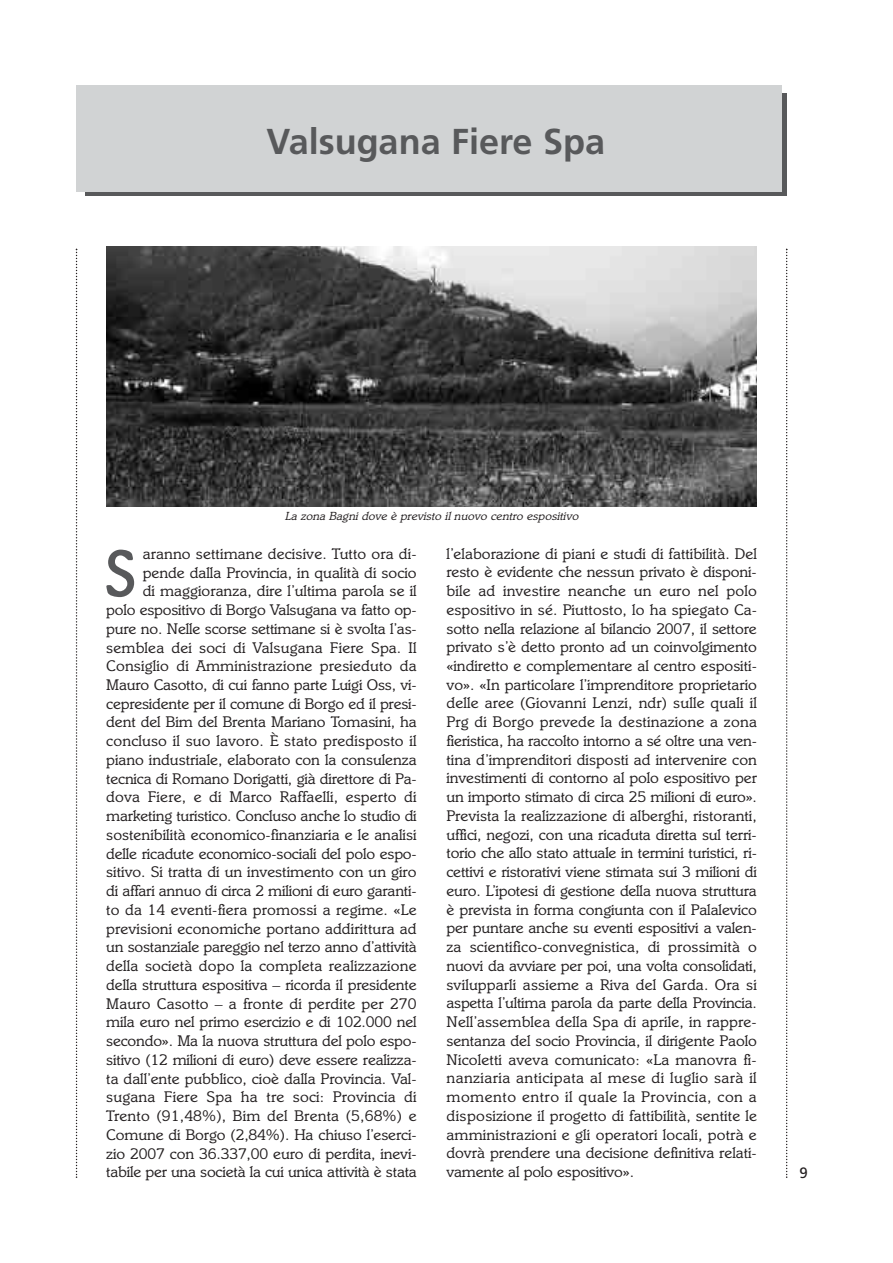
<style>
.page{position:relative;width:893px;height:1263px;background:#fff}
.page>*{position:absolute;margin:0;border:0;box-sizing:border-box;transform-origin:0 0}
.t1{font:500 67.8px "Italia";color:#58595b;scale:.8 1}
.t2{font:700 36px "Frutiger";color:#58595b}
.t3{font:15.75px/18.8px "Italia";letter-spacing:-.005em;color:#231f20;text-align:right}
.t4{font:15px "Frutiger";color:#231f20}
.t5{font:italic 12px "Italia";color:#231f20}
</style>
<div class="page">
<svg style="left:76px;top:249px;width:1px;height:929px"></svg>
<svg style="left:786px;top:249px;width:1px;height:929px"></svg>
<img style="left:106px;top:247px;width:651px;height:260px">
<div style="left:85px;top:94px;width:702px;height:102px;background:linear-gradient(to right,#58595b,#58595b)"></div>
<div style="left:77px;top:85px;width:705px;height:106px;background:#d1d3d4"></div>
<h2 class="t2" style="left:267px;top:127px;width:340px">Valsugana Fiere Spa</h2>
<p class="t5" style="left:285px;top:512px;width:298px">La zona Bagni dove è previsto il nuovo centro espositivo</p>
<p class="t3" style="left:106px;top:545px;width:312px">aranno settimane decisive. Tutto ora di&shy;pende dalla Provincia, in qualità di socio<br>di maggioranza, dire l’ultima parola se il<br>polo espositivo di Borgo Valsugana va fatto op&shy;pure no. Nelle scorse settimane si è svolta l’as&shy;semblea dei soci di Valsugana Fiere Spa. Il Consiglio di Amministrazione presieduto da Mauro Casotto, di cui fanno parte Luigi Oss, vi&shy;cepresidente per il comune di Borgo ed il presi&shy;dent del Bim del Brenta Mariano Tomasini, ha concluso il suo lavoro. È stato predisposto il piano industriale, elaborato con la consulenza tecnica di Romano Dorigatti, già direttore di Pa&shy;dova Fiere, e di Marco Raffaelli, esperto di marketing turistico. Concluso anche lo studio di sostenibilità economico-finanziaria e le analisi delle ricadute economico-sociali del polo espo&shy;sitivo. Si tratta di un investimento con un giro di affari annuo di circa 2 milioni di euro garanti&shy;to da 14 eventi-fiera promossi a regime. «Le previsioni economiche portano addirittura ad un sostanziale pareggio nel terzo anno d’attività della società dopo la completa realizzazione della struttura espositiva – ricorda il presidente Mauro Casotto – a fronte di perdite per 270 mila euro nel primo esercizio e di 102.000 nel secondo». Ma la nuova struttura del polo espo&shy;sitivo (12 milioni di euro) deve essere realizza&shy;ta dall’ente pubblico, cioè dalla Provincia. Val&shy;sugana Fiere Spa ha tre soci: Provincia di Trento (91,48%), Bim del Brenta (5,68%) e Comune di Borgo (2,84%). Ha chiuso l’eserci&shy;zio 2007 con 36.337,00 euro di perdita, inevi&shy;tabile per una società la cui unica attività è stata</p>
<p class="t3" style="left:446px;top:545px;width:312px;text-align:justify">l’elaborazione di piani e studi di fattibilità. Del resto è evidente che nessun privato è disponi&shy;bile ad investire neanche un euro nel polo espositivo in sé. Piuttosto, lo ha spiegato Ca&shy;sotto nella relazione al bilancio 2007, il settore privato s’è detto pronto ad un coinvolgimento «indiretto e complementare al centro espositi&shy;vo». «In particolare l’imprenditore proprietario delle aree (Giovanni Lenzi, ndr) sulle quali il Prg di Borgo prevede la destinazione a zona fieristica, ha raccolto intorno a sé oltre una ven&shy;tina d’imprenditori disposti ad intervenire con investimenti di contorno al polo espositivo per un importo stimato di circa 25 milioni di euro».<br>Prevista la realizzazione di alberghi, ristoranti, uffici, negozi, con una ricaduta diretta sul terri&shy;torio che allo stato attuale in termini turistici, ri&shy;cettivi e ristorativi viene stimata sui 3 milioni di euro. L’ipotesi di gestione della nuova struttura è prevista in forma congiunta con il Palalevico per puntare anche su eventi espositivi a valen&shy;za scientifico-convegnistica, di prossimità o nuovi da avviare per poi, una volta consolidati, svilupparli assieme a Riva del Garda. Ora si aspetta l’ultima parola da parte della Provincia.<br>Nell’assemblea della Spa di aprile, in rappre&shy;sentanza del socio Provincia, il dirigente Paolo Nicoletti aveva comunicato: «La manovra fi&shy;nanziaria anticipata al mese di luglio sarà il momento entro il quale la Provincia, con a disposizione il progetto di fattibilità, sentite le amministrazioni e gli operatori locali, potrà e dovrà prendere una decisione definitiva relati&shy;vamente al polo espositivo».</p>
<h1 class="t1" style="left:106px;top:548px;width:39px">S</h1>
<p class="t4" style="left:799px;top:1166px;width:10px">9</p>
</div>
